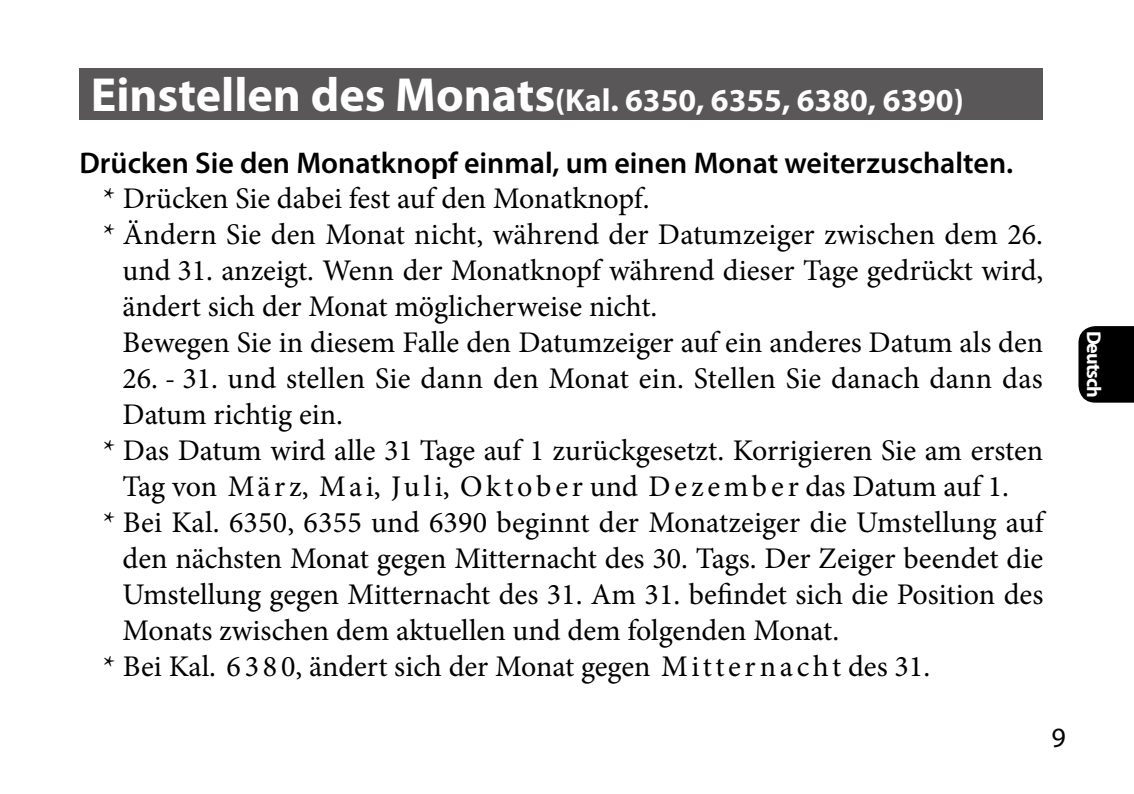
<style>
.page{position:relative;width:1134px;height:794px;background:#fff}
.page>*{position:absolute;margin:0;border:0;box-sizing:border-box;transform-origin:0 0}
.t1{font:700 32px "Myriad Pro";color:#fff}
.t2{font:30px "Minion Pro";color:#000}
.t3{font:600 30px "Myriad Pro";color:#000}
.t4{font:30px "Minion Pro";letter-spacing:.11em;color:#000}
.t5{font:28px "Myriad Pro";color:#000}
.t6{font:700 20px "Myriad Pro";letter-spacing:-.05em;color:#fff}
.s1{font-size:48px}
</style>
<div class="page">
<div style="left:1078px;top:326px;width:56px;height:77px;background:#000"></div>
<div style="left:79px;top:68px;width:964px;height:51px;background:#595757"></div>
<p class="t1" style="left:91px;top:79px;width:874px"><span class="s1">Einstellen des Monats</span>(Kal. 6350, 6355, 6380, 6390)</p>
<p class="t3" style="left:79px;top:143px;width:935px">Drücken Sie den Monatknopf einmal, um einen Monat weiterzuschalten.</p>
<p class="t2" style="left:103px;top:178px;width:548px">* Drücken Sie dabei fest auf den Monatknopf.</p>
<p class="t2" style="left:103px;top:214px;width:941px">* Ändern Sie den Monat nicht, während der Datumzeiger zwischen dem 26.</p>
<p class="t2" style="left:122px;top:250px;width:922px">und 31. anzeigt. Wenn der Monatknopf während dieser Tage gedrückt wird,</p>
<p class="t2" style="left:122px;top:286px;width:536px">ändert sich der Monat möglicherweise nicht.</p>
<p class="t2" style="left:122px;top:322px;width:922px">Bewegen Sie in diesem Falle den Datumzeiger auf ein anderes Datum als den</p>
<p class="t2" style="left:122px;top:358px;width:922px">26. - 31. und stellen Sie dann den Monat ein. Stellen Sie danach dann das</p>
<p class="t2" style="left:122px;top:394px;width:222px">Datum richtig ein.</p>
<p class="t2" style="left:103px;top:430px;width:942px">* Das Datum wird alle 31 Tage auf 1 zurückgesetzt. Korrigieren Sie am ersten</p>
<p class="t4" style="left:122px;top:466px;width:888px">Tag von März, Mai, Juli, Oktober und Dezember das Datum auf 1.</p>
<p class="t2" style="left:103px;top:502px;width:942px">* Bei Kal. 6350, 6355 und 6390 beginnt der Monatzeiger die Umstellung auf</p>
<p class="t2" style="left:122px;top:538px;width:922px">den nächsten Monat gegen Mitternacht des 30. Tags. Der Zeiger beendet die</p>
<p class="t2" style="left:122px;top:574px;width:922px">Umstellung gegen Mitternacht des 31. Am 31. befindet sich die Position des</p>
<p class="t2" style="left:122px;top:610px;width:718px">Monats zwischen dem aktuellen und dem folgenden Monat.</p>
<p class="t2" style="left:103px;top:646px;width:828px">* Bei Kal. 6 3 8 0, ändert sich der Monat gegen M it t e r n a c ht des 31.</p>
<p class="t5" style="left:1051px;top:720px;width:16px">9</p>
<p class="t6" style="left:1107px;top:330px;width:68px;rotate:90deg">Deutsch</p>
</div>
